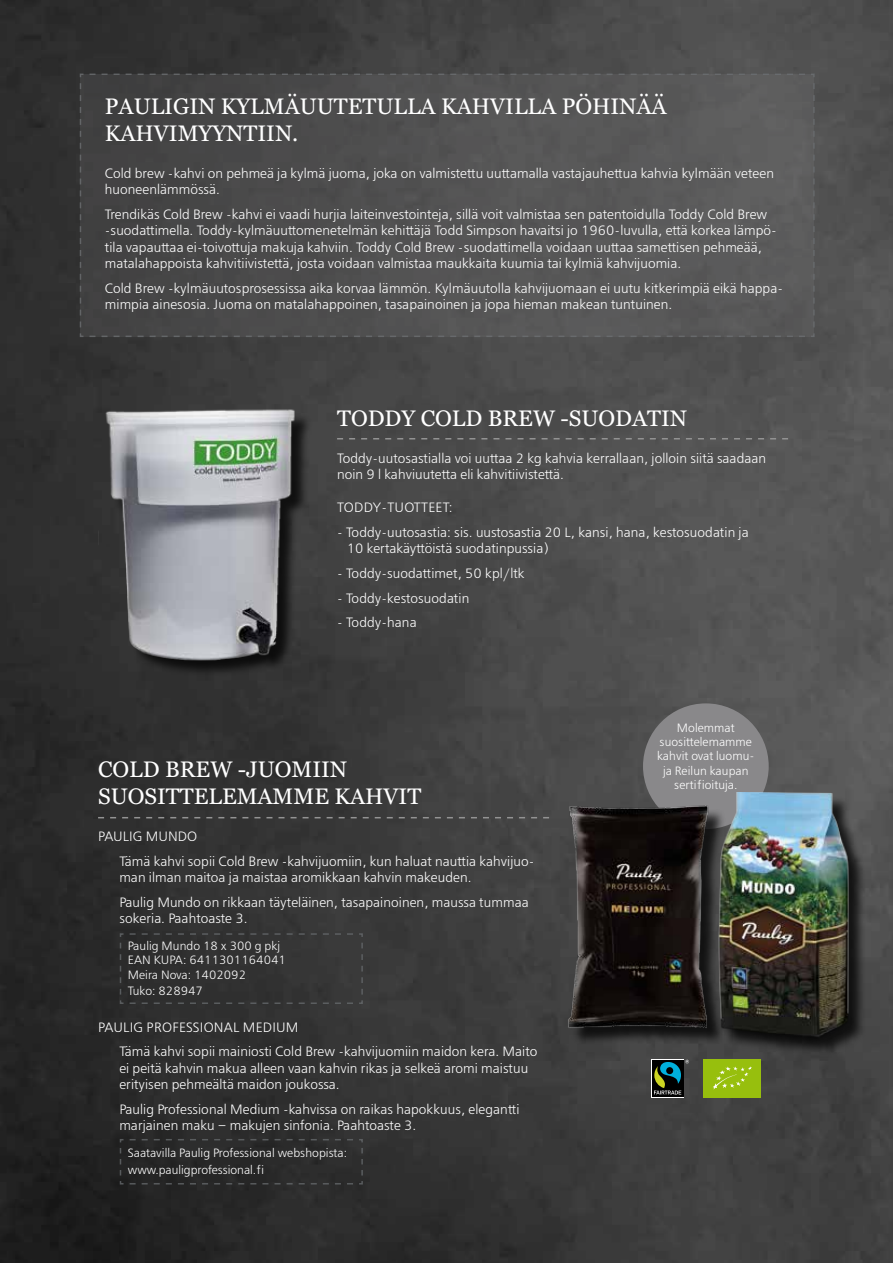
<style>
.page{position:relative;width:893px;height:1263px;background:#fff}
.page>*{position:absolute;margin:0;border:0;box-sizing:border-box;transform-origin:0 0}
.t1{font:22.5px/27px "Georgia";color:#fff}
.t2{font:300 13.5px/16.2px "Free Set";letter-spacing:.005em;color:#fff}
.t3{font:300 12px/14.4px "Free Set";letter-spacing:.005em;color:#fff}
</style>
<div class="page">
<img style="left:0;top:0;width:893px;height:1263px">
<div style="left:643px;top:703px;width:126px;height:126px;background:#89888a;border-radius:50%"></div>
<div style="left:80px;top:74px;width:734px;height:262px;background:linear-gradient(to right,#424242,#606060)"></div>
<div style="left:721px;top:795px;width:146px;height:264px;background:#000;opacity:.75"></div>
<img style="left:721px;top:793px;width:133px;height:252px">
<div style="left:651px;top:1059px;width:33px;height:38px;background:#fff"></div>
<svg style="left:652px;top:1060px;width:31px;height:37px"></svg>
<svg style="left:654px;top:1060px;width:35px;height:34px"></svg>
<div style="left:703px;top:1059px;width:57px;height:38px;background:#97bf0d"></div>
<svg style="left:713px;top:1066px;width:39px;height:23px"></svg>
<svg style="left:98px;top:817px;width:451px;height:1px"></svg>
<svg style="left:337px;top:438px;width:451px;height:1px"></svg>
<div style="left:106px;top:412px;width:207px;height:265px;background:#000;opacity:.75"></div>
<img style="left:98px;top:401px;width:204px;height:274px">
<div style="left:571px;top:809px;width:155px;height:236px;background:#000;opacity:.75"></div>
<img style="left:560px;top:797px;width:156px;height:237px">
<svg style="left:119px;top:1138px;width:245px;height:47px;background:#2a2a2a"></svg>
<svg style="left:119px;top:932px;width:245px;height:73px;background:#323333"></svg>
<h1 class="t1" style="left:105px;top:92px;width:563px">PAULIGIN KYLMÄUUTETULLA KAHVILLA PÖHINÄÄ<br>KAHVIMYYNTIIN.</h1>
<p class="t2" style="left:105px;top:166px;width:671px">Cold brew -kahvi on pehmeä ja kylmä juoma, joka on valmistettu uuttamalla vastajauhettua kahvia kylmään veteen huoneenlämmössä.</p>
<p class="t2" style="left:105px;top:207px;width:673px">Trendikäs Cold Brew -kahvi ei vaadi hurjia laiteinvestointeja, sillä voit valmistaa sen patentoidulla Toddy Cold Brew -suodattimella. Toddy-kylmäuuttomenetelmän kehittäjä Todd Simpson havaitsi jo 1960-luvulla, että korkea lämpö&shy;tila vapauttaa ei-toivottuja makuja kahviin. Toddy Cold Brew -suodattimella voidaan uuttaa samettisen pehmeää, matalahappoista kahvitiivistettä, josta voidaan valmistaa maukkaita kuumia tai kylmiä kahvijuomia.</p>
<p class="t2" style="left:105px;top:280px;width:680px">Cold Brew -kylmäuutosprosessissa aika korvaa lämmön. Kylmäuutolla kahvijuomaan ei uutu kitkerimpiä eikä happa&shy;mimpia ainesosia. Juoma on matalahappoinen, tasapainoinen ja jopa hieman makean tuntuinen.</p>
<h1 class="t1" style="left:337px;top:404px;width:351px">TODDY COLD BREW -SUODATIN</h1>
<p class="t2" style="left:337px;top:450px;width:431px">Toddy-uutosastialla voi uuttaa 2 kg kahvia kerrallaan, jolloin siitä saadaan noin 9 l kahviuutetta eli kahvitiivistettä.</p>
<p class="t2" style="left:337px;top:500px;width:117px">TODDY-TUOTTEET:</p>
<p class="t2" style="left:347px;top:525px;width:403px;text-indent:-10px">- Toddy-uutosastia: sis. uustosastia 20 L, kansi, hana, kestosuodatin ja<br>10 kertakäyttöistä suodatinpussia)</p>
<p class="t2" style="left:337px;top:566px;width:189px">- Toddy-suodattimet, 50 kpl/ltk</p>
<p class="t2" style="left:337px;top:590px;width:134px">- Toddy-kestosuodatin</p>
<p class="t2" style="left:337px;top:615px;width:81px">- Toddy-hana</p>
<h1 class="t1" style="left:98px;top:755px;width:325px">COLD BREW -JUOMIIN<br>SUOSITTELEMAMME KAHVIT</h1>
<p class="t2" style="left:119px;top:824px;width:416px;line-height:24.8px;text-indent:-21px">PAULIG MUNDO<br>Tämä kahvi sopii Cold Brew -kahvijuomiin, kun haluat nauttia kahvijuo-</p>
<p class="t2" style="left:119px;top:865px;width:411px;line-height:24.8px">man ilman maitoa ja maistaa aromikkaan kahvin makeuden.<br>Paulig Mundo on rikkaan täyteläinen, tasapainoinen, maussa tummaa</p>
<p class="t2" style="left:119px;top:910px;width:130px">sokeria. Paahtoaste 3.</p>
<p class="t3" style="left:128px;top:939px;width:160px">Paulig Mundo 18 x 300 g pkj<br>EAN KUPA: 6411301164041<br>Meira Nova: 1402092</p>
<p class="t3" style="left:128px;top:984px;width:77px">Tuko: 828947</p>
<p class="t2" style="left:119px;top:1015px;width:419px;line-height:24.8px;text-indent:-21px">PAULIG PROFESSIONAL MEDIUM<br>Tämä kahvi sopii mainiosti Cold Brew -kahvijuomiin maidon kera. Maito</p>
<p class="t2" style="left:119px;top:1060px;width:410px">ei peitä kahvin makua alleen vaan kahvin rikas ja selkeä aromi maistuu erityisen pehmeältä maidon joukossa.</p>
<p class="t2" style="left:119px;top:1101px;width:402px">Paulig Professional Medium -kahvissa on raikas hapokkuus, elegantti marjainen maku – makujen sinfonia. Paahtoaste 3.</p>
<p class="t3" style="left:128px;top:1144px;width:221px;line-height:17.1px">Saatavilla Paulig Professional webshopista: www.pauligprofessional.fi</p>
<p class="t3" style="left:657px;top:720px;width:99px;text-align:center">Molemmat suosittelemamme kahvit ovat luomu&shy;ja Reilun kaupan sertifioituja.</p>
</div>
